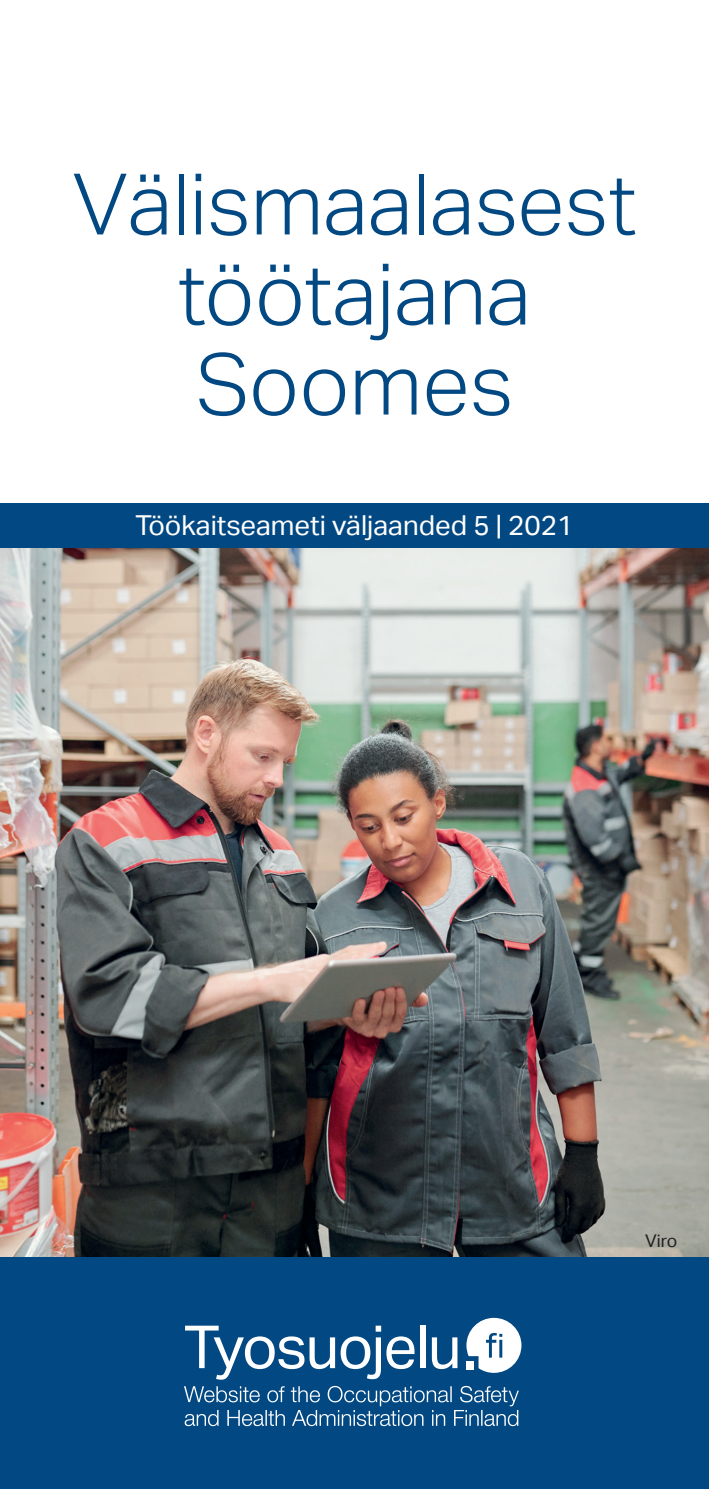
<style>
.page{position:relative;width:709px;height:1489px;background:#fff}
.page>*{position:absolute;margin:0;border:0;box-sizing:border-box;transform-origin:0 0}
.Otsikko{font:300 85px/90px "Aktiv Grotesk";color:#024882;text-align:center}
.Versaaliotsikko{font:27.5px "Aktiv Grotesk";color:#fff}
.Leipäteksti{font:17.5px "Aktiv Grotesk";color:#231f20}
</style>
<div class="page">
<div style="left:0;top:503px;width:709px;height:985px;background:#024882"></div>
<img style="left:0;top:549px;width:709px;height:707px">
<svg style="left:184px;top:1386px;width:76px;height:16px"></svg>
<svg style="left:267px;top:1386px;width:18px;height:16px"></svg>
<svg style="left:185px;top:1410px;width:33px;height:15px"></svg>
<svg style="left:227px;top:1410px;width:58px;height:15px"></svg>
<svg style="left:291px;top:1385px;width:228px;height:40px"></svg>
<svg style="left:185px;top:1325px;width:229px;height:54px"></svg>
<div style="left:420px;top:1325px;width:5px;height:42px;background:#fff"></div>
<svg style="left:432px;top:1337px;width:25px;height:31px"></svg>
<svg style="left:466px;top:1317px;width:55px;height:55px"></svg>
<div style="left:466px;top:1360px;width:8px;height:9px;background:#fff"></div>
<h1 class="Otsikko" style="left:73px;top:160px;width:565px">Välismaalasest töötajana</h1>
<h1 class="Otsikko" style="left:195px;top:340px;width:319px">Soomes</h1>
<p class="Versaaliotsikko" style="left:136px;top:509px;width:439px">Töökaitseameti väljaanded 5 | 2021</p>
<p class="Leipäteksti" style="left:645px;top:1230px;width:34px">Viro</p>
</div>
